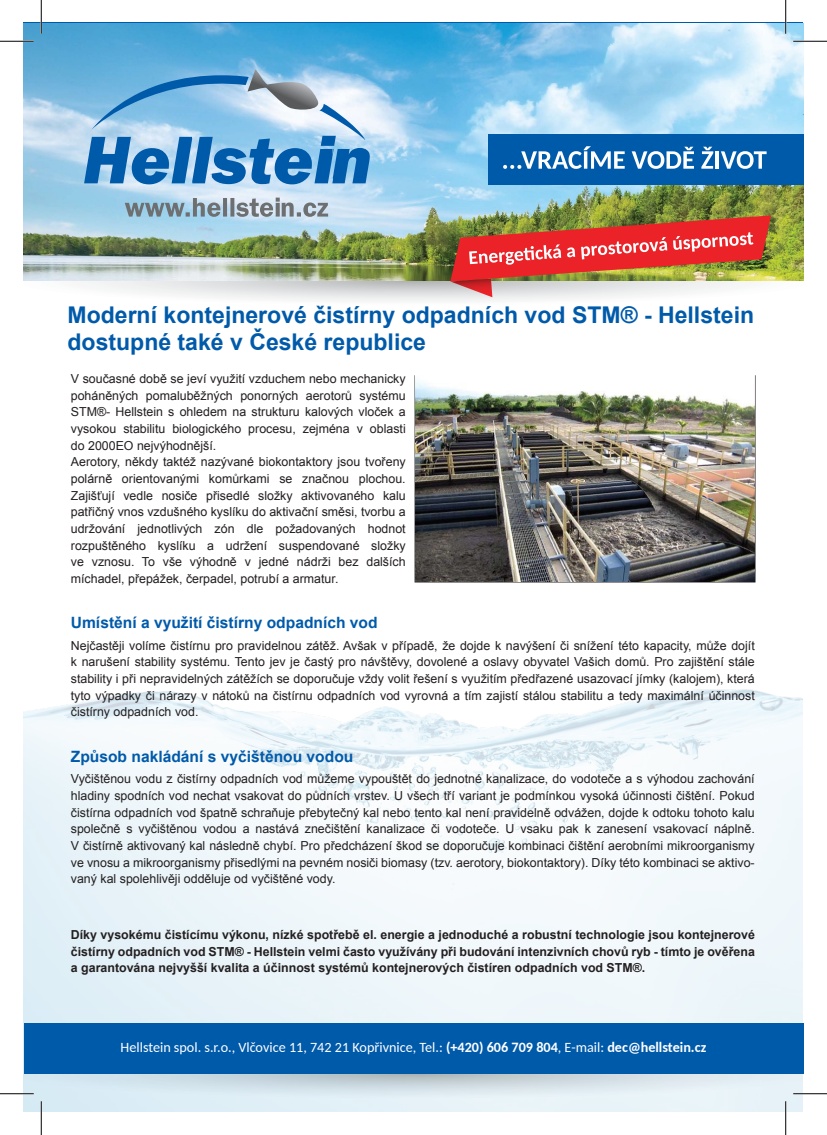
<style>
.page{position:relative;width:827px;height:1135px;background:#fff}
.page>*{position:absolute;margin:0;border:0;box-sizing:border-box;transform-origin:0 0}
.t1{font:700 23px/27.6px "Arial";color:#005aaa}
.t2{font:700 15.62px "Arial";color:#005aaa}
.t3{font:14.12px "Carlito";color:#fff}
.t4{font:12.38px/16.6px "Arial";color:#231f20;text-align:justify}
.t5{font:700 12.38px/16.6px "Arial";color:#231f20;text-align:justify}
.s1{font-weight:700}
</style>
<div class="page">
<img style="left:24px;top:690px;width:778px;height:421px">
<div style="left:24px;top:1023px;width:779px;height:50px;background:#005aaa"></div>
<img style="left:24px;top:24px;width:779px;height:174px">
<svg style="left:84px;top:69px;width:286px;height:115px;background:#79aed7"></svg>
<svg style="left:24px;top:1073px;width:779px;height:25px;background:#cddee7"></svg>
<div style="left:487px;top:134px;width:316px;height:50px;background:#005aaa"></div>
<svg style="left:503px;top:146px;width:121px;height:23px"></svg>
<svg style="left:631px;top:147px;width:63px;height:22px"></svg>
<svg style="left:701px;top:147px;width:12px;height:22px"></svg>
<hr style="left:715px;top:151px;width:4px;height:18px;background:#fff">
<svg style="left:721px;top:151px;width:45px;height:18px"></svg>
<img style="left:24px;top:198px;width:779px;height:103px">
<img style="left:415px;top:380px;width:340px;height:202px">
<hr style="left:0;top:40px;width:34px;height:2px;background:#fff">
<hr style="left:793px;top:40px;width:34px;height:2px;background:#fff">
<hr style="left:40px;top:0;width:2px;height:34px;background:#fff">
<hr style="left:40px;top:1101px;width:2px;height:34px;background:#fff">
<hr style="left:0;top:41px;width:34px;height:1px;background:#000">
<hr style="left:793px;top:41px;width:34px;height:1px;background:#000">
<hr style="left:0;top:1093px;width:34px;height:1px;background:#000">
<hr style="left:793px;top:1093px;width:34px;height:1px;background:#000">
<hr style="left:41px;top:0;width:1px;height:34px;background:#000">
<hr style="left:41px;top:1101px;width:1px;height:34px;background:#000">
<hr style="left:785px;top:0;width:1px;height:34px;background:#000">
<hr style="left:785px;top:1101px;width:1px;height:34px;background:#000">
<h1 class="t1" style="left:68px;top:301px;width:688px">Moderní kontejnerové čistírny odpadních vod STM® - Hellstein dostupné také v České republice</h1>
<p class="t4" style="left:71px;top:370px;width:336px;text-align:left">V současné době se jeví využití vzduchem nebo mechanicky poháněných pomaluběžných ponorných aerotorů systému STM®- Hellstein s ohledem na strukturu kalových vloček a vysokou stabilitu biologického procesu, zejména v oblasti do 2000EO nejvýhodnější.<br>Aerotory, někdy taktéž nazývané biokontaktory jsou tvořeny polárně orientovanými komůrkami se značnou plochou.<br>Zajišťují vedle nosiče přisedlé složky aktivovaného kalu patřičný vnos vzdušného kyslíku do aktivační směsi, tvorbu a udržování jednotlivých zón dle požadovaných hodnot rozpuštěného kyslíku a udržení suspendované složky ve vznosu. To vše výhodně v jedné nádrži bez dalších míchadel, přepážek, čerpadel, potrubí a armatur.</p>
<p class="t2" style="left:71px;top:612px;width:308px">Umístění a využití čistírny odpadních vod</p>
<p class="t4" style="left:71px;top:637px;width:685px">Nejčastěji volíme čistírnu pro pravidelnou zátěž. Avšak v případě, že dojde k navýšení či snížení této kapacity, může dojít k narušení stability systému. Tento jev je častý pro návštěvy, dovolené a oslavy obyvatel Vašich domů. Pro zajištění stále stability i při nepravidelných zátěžích se doporučuje vždy volit řešení s využitím předřazené usazovací jímky (kalojem), která tyto výpadky či nárazy v nátoků na čistírnu odpadních vod vyrovná a tím zajistí stálou stabilitu a tedy maximální účinnost čistírny odpadních vod.</p>
<p class="t2" style="left:71px;top:745px;width:284px">Způsob nakládání s vyčištěnou vodou</p>
<p class="t4" style="left:71px;top:771px;width:685px">Vyčištěnou vodu z čistírny odpadních vod můžeme vypouštět do jednotné kanalizace, do vodoteče a s výhodou zachování hladiny spodních vod nechat vsakovat do půdních vrstev. U všech tří variant je podmínkou vysoká účinnosti čištění. Pokud čistírna odpadních vod špatně schraňuje přebytečný kal nebo tento kal není pravidelně odvážen, dojde k odtoku tohoto kalu společně s vyčištěnou vodou a nastává znečištění kanalizace či vodoteče. U vsaku pak k zanesení vsakovací náplně.<br>V čistírně aktivovaný kal následně chybí. Pro předcházení škod se doporučuje kombinaci čištění aerobními mikroorganismy ve vnosu a mikroorganismy přisedlými na pevném nosiči biomasy (tzv. aerotory, biokontaktory). Díky této kombinaci se aktivo&shy;vaný kal spolehlivěji odděluje od vyčištěné vody.</p>
<p class="t5" style="left:71px;top:926px;width:685px">Díky vysokému čistícímu výkonu, nízké spotřebě el. energie a jednoduché a robustní technologie jsou kontejnerové čistírny odpadních vod STM® - Hellstein velmi často využívány při budování intenzivních chovů ryb - tímto je ověřena a garantována nejvyšší kvalita a účinnost systémů kontejnerových čistíren odpadních vod STM®.</p>
<p class="t3" style="left:121px;top:1038px;width:587px">Hellstein spol. s.r.o., Vlčovice 11, 742 21 Kopřivnice, Tel.: <span class="s1">(+420) 606 709 804</span>, E-mail: <span class="s1">dec@hellstein.cz</span></p>
</div>
